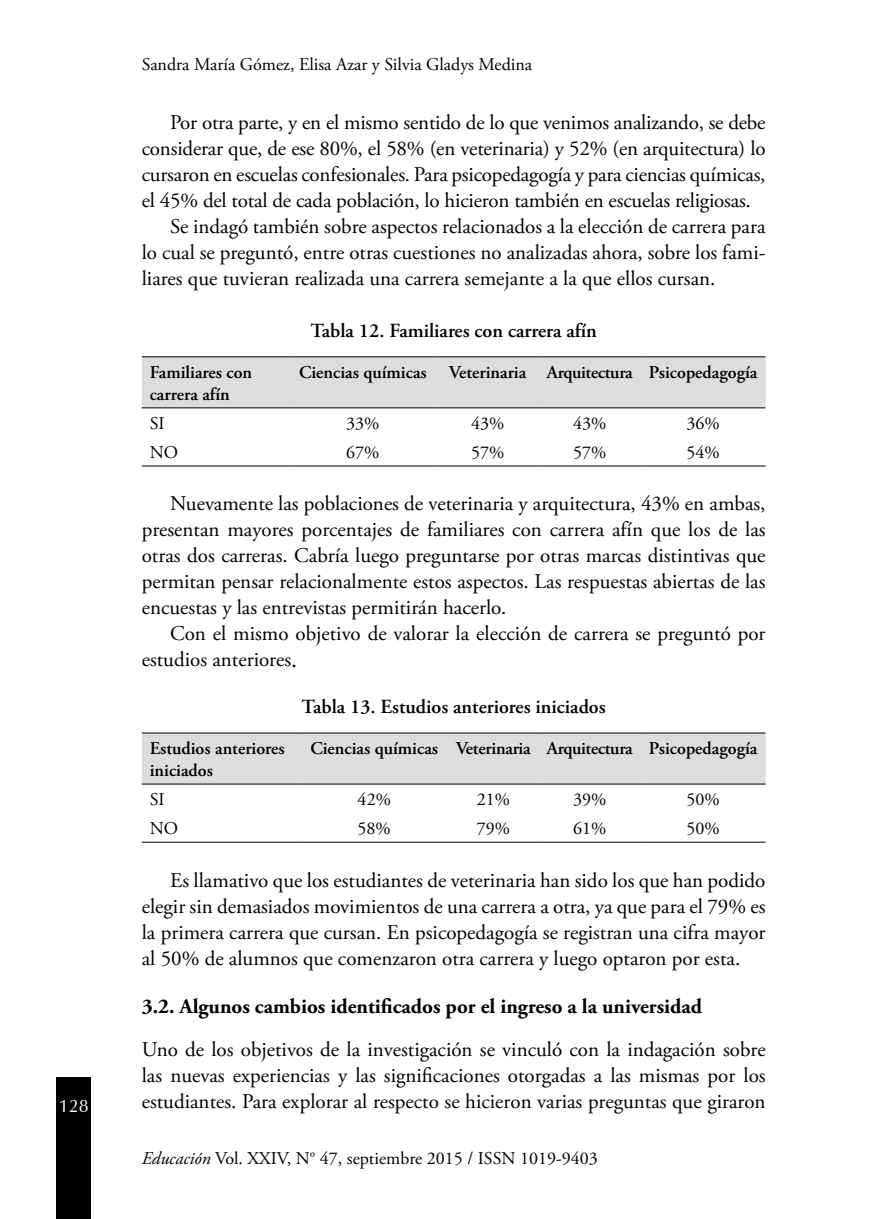
<style>
.page{position:relative;width:879px;height:1219px;background:#fff}
.page>*{position:absolute;margin:0;border:0;box-sizing:border-box;transform-origin:0 0}
.t1{font:21px/26px "Adobe Garamond Pro";color:#000;text-align:justify}
.t2{font:700 21px "Adobe Garamond Pro";color:#000}
.t3{font:600 20px "Adobe Garamond Pro";color:#000}
.t4{font:600 18px/22px "Adobe Garamond Pro";color:#000}
.t5{font:18px "Adobe Garamond Pro";color:#000}
.t6{font:18px "Zapf Humanist 601 BT";color:#fff}
.s1{font-size:24px}
.s2{font-style:italic}
</style>
<div class="page">
<div style="left:57px;top:1077px;width:34px;height:142px;background:#000"></div>
<div style="left:142px;top:357px;width:623px;height:50px;background:#dcddde"></div>
<hr style="left:142px;top:356px;width:147px;height:1px;background:#000">
<hr style="left:289px;top:356px;width:148px;height:1px;background:#000">
<hr style="left:437px;top:356px;width:102px;height:1px;background:#000">
<hr style="left:539px;top:356px;width:102px;height:1px;background:#000">
<hr style="left:641px;top:356px;width:124px;height:1px;background:#000">
<hr style="left:142px;top:465px;width:147px;height:1px;background:#000">
<hr style="left:289px;top:465px;width:148px;height:1px;background:#000">
<hr style="left:437px;top:465px;width:102px;height:1px;background:#000">
<hr style="left:539px;top:465px;width:102px;height:1px;background:#000">
<hr style="left:641px;top:465px;width:124px;height:1px;background:#000">
<hr style="left:142px;top:407px;width:147px;height:1px;background:#000">
<hr style="left:289px;top:407px;width:148px;height:1px;background:#000">
<hr style="left:437px;top:407px;width:102px;height:1px;background:#000">
<hr style="left:539px;top:407px;width:102px;height:1px;background:#000">
<hr style="left:641px;top:407px;width:124px;height:1px;background:#000">
<svg style="left:142px;top:733px;width:623px;height:109px"></svg>
<hr style="left:142px;top:732px;width:158px;height:1px;background:#000">
<hr style="left:300px;top:732px;width:148px;height:1px;background:#000">
<hr style="left:448px;top:732px;width:91px;height:1px;background:#000">
<hr style="left:539px;top:732px;width:102px;height:1px;background:#000">
<hr style="left:641px;top:732px;width:124px;height:1px;background:#000">
<hr style="left:142px;top:842px;width:158px;height:1px;background:#000">
<hr style="left:300px;top:842px;width:148px;height:1px;background:#000">
<hr style="left:448px;top:842px;width:91px;height:1px;background:#000">
<hr style="left:539px;top:842px;width:102px;height:1px;background:#000">
<hr style="left:641px;top:842px;width:124px;height:1px;background:#000">
<hr style="left:142px;top:784px;width:158px;height:1px;background:#000">
<hr style="left:300px;top:784px;width:148px;height:1px;background:#000">
<hr style="left:448px;top:784px;width:91px;height:1px;background:#000">
<hr style="left:539px;top:784px;width:102px;height:1px;background:#000">
<hr style="left:641px;top:784px;width:124px;height:1px;background:#000">
<p class="t6" style="left:59px;top:1094px;width:31px">128</p>
<p class="t5" style="left:142px;top:53px;width:392px">Sandra María Gómez, Elisa Azar y Silvia Gladys Medina</p>
<p class="t1" style="left:170px;top:110px;width:597px">Por otra parte, y en el mismo sentido de lo que venimos analizando, se debe</p>
<p class="t1" style="left:142px;top:136px;width:625px">considerar que, de ese 80%, el 58% (en veterinaria) y 52% (en arquitectura) lo</p>
<p class="t1" style="left:142px;top:162px;width:625px">cursaron en escuelas confesionales. Para psicopedagogía y para ciencias químicas,</p>
<p class="t1" style="left:142px;top:188px;width:610px">el 45% del total de cada población, lo hicieron también en escuelas religiosas.</p>
<p class="t1" style="left:170px;top:214px;width:597px">Se indagó también sobre aspectos relacionados a la elección de carrera para</p>
<p class="t1" style="left:142px;top:240px;width:625px">lo cual se preguntó, entre otras cuestiones no analizadas ahora, sobre los fami-</p>
<p class="t1" style="left:142px;top:266px;width:575px">liares que tuvieran realizada una carrera semejante a la que ellos cursan.</p>
<p class="t3" style="left:310px;top:319px;width:288px">Tabla 12. Familiares con carrera afín</p>
<p class="t4" style="left:150px;top:361px;width:104px">Familiares con carrera afín</p>
<p class="t4" style="left:299px;top:361px;width:460px">Ciencias químicas Veterinaria Arquitectura Psicopedagogía</p>
<p class="t5" style="left:150px;top:412px;width:16px">SI</p>
<p class="t5" style="left:346px;top:412px;width:35px">33%</p>
<p class="t5" style="left:471px;top:412px;width:35px">43%</p>
<p class="t5" style="left:573px;top:412px;width:35px">43%</p>
<p class="t5" style="left:686px;top:412px;width:35px">36%</p>
<p class="t5" style="left:150px;top:441px;width:30px">NO</p>
<p class="t5" style="left:346px;top:441px;width:35px">67%</p>
<p class="t5" style="left:471px;top:441px;width:35px">57%</p>
<p class="t5" style="left:573px;top:441px;width:35px">57%</p>
<p class="t5" style="left:686px;top:441px;width:35px">54%</p>
<p class="t1" style="left:142px;top:492px;width:625px;text-indent:28px">Nuevamente las poblaciones de veterinaria y arquitectura, 43% en ambas, presentan mayores porcentajes de familiares con carrera afín que los de las otras dos carreras. Cabría luego preguntarse por otras marcas distintivas que permitan pensar relacionalmente estos aspectos. Las respuestas abiertas de las encuestas y las entrevistas permitirán hacerlo.</p>
<p class="t1" style="left:142px;top:622px;width:625px;text-indent:28px">Con el mismo objetivo de valorar la elección de carrera se preguntó por estudios anteriores<span class="s1">.</span></p>
<p class="t3" style="left:302px;top:695px;width:305px">Tabla 13. Estudios anteriores iniciados</p>
<p class="t4" style="left:150px;top:738px;width:137px">Estudios anteriores iniciados</p>
<p class="t4" style="left:310px;top:738px;width:449px">Ciencias químicas Veterinaria Arquitectura Psicopedagogía</p>
<p class="t5" style="left:150px;top:789px;width:16px">SI</p>
<p class="t5" style="left:358px;top:789px;width:35px">42%</p>
<p class="t5" style="left:477px;top:789px;width:35px">21%</p>
<p class="t5" style="left:573px;top:789px;width:35px">39%</p>
<p class="t5" style="left:686px;top:789px;width:35px">50%</p>
<p class="t5" style="left:150px;top:818px;width:30px">NO</p>
<p class="t5" style="left:358px;top:818px;width:35px">58%</p>
<p class="t5" style="left:477px;top:818px;width:35px">79%</p>
<p class="t5" style="left:573px;top:818px;width:35px">61%</p>
<p class="t5" style="left:686px;top:818px;width:35px">50%</p>
<p class="t1" style="left:142px;top:868px;width:625px;text-indent:28px">Es llamativo que los estudiantes de veterinaria han sido los que han podido elegir sin demasiados movimientos de una carrera a otra, ya que para el 79% es la primera carrera que cursan. En psicopedagogía se registran una cifra mayor al 50% de alumnos que comenzaron otra carrera y luego optaron por esta.</p>
<p class="t2" style="left:142px;top:994px;width:562px">3.2. Algunos cambios identificados por el ingreso a la universidad</p>
<p class="t1" style="left:142px;top:1037px;width:625px">Uno de los objetivos de la investigación se vinculó con la indagación sobre las nuevas experiencias y las significaciones otorgadas a las mismas por los estudiantes. Para explorar al respecto se hicieron varias preguntas que giraron</p>
<p class="t5" style="left:142px;top:1147px;width:457px"><span class="s2">Educación</span> Vol. XXIV, N° 47, septiembre 2015 / ISSN 1019-9403</p>
</div>
